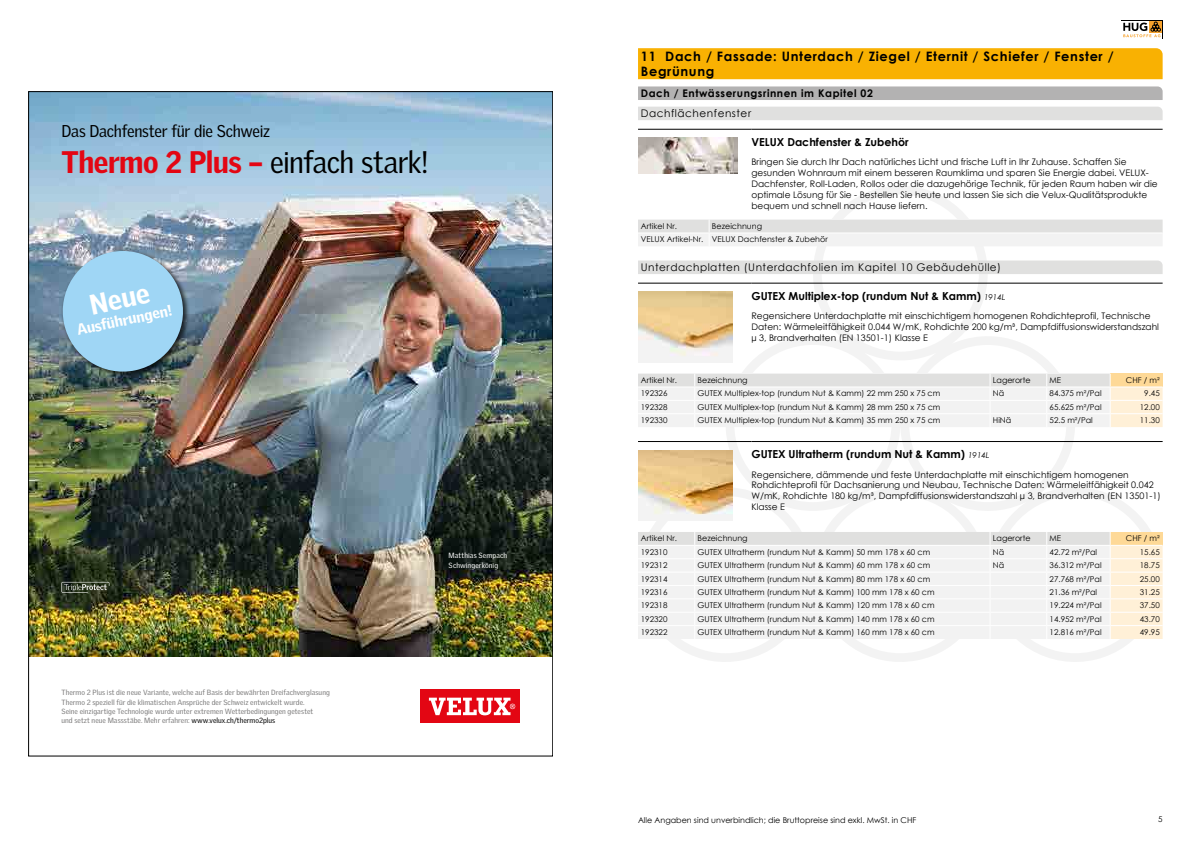
<style>
.page{position:relative;width:1191px;height:842px;background:#fff}
.page>*{position:absolute;margin:0;border:0;box-sizing:border-box;transform-origin:0 0}
.t1{font:30.3px "Velux Gothic";letter-spacing:-.02em;color:#000}
.t2{font:900 27.6px "Velux Gothic";color:#fff}
.t3{font:16.6px "Velux Gothic";letter-spacing:-.015em;color:#000}
.t4{font:900 15px "Velux Gothic";color:#fff}
.t5{font:700 13px/15.6px "Century Gothic";letter-spacing:.05em;color:#000}
.t6{font:700 11px "Century Gothic";color:#000}
.t7{font:10.5px "Century Gothic";letter-spacing:.05em;color:#000}
.t8{font:700 10.5px "Century Gothic";letter-spacing:.05em;color:#000}
.t9{font:9px/10.8px "Century Gothic";color:#000}
.t10{font:8px/13.4px "Century Gothic";color:#000}
.t11{font:7.3px/9.3px "Velux Gothic";letter-spacing:.005em;color:#7c7b7b}
.t12{font:7.3px/9.8px "Velux Gothic";letter-spacing:.015em;color:#fff}
.s1{font-weight:900;color:#e30613}
.s2{color:#000}
.s3{font-weight:400;font-style:italic;font-size:8px}
</style>
<div class="page">
<div style="left:1149px;top:21px;width:13px;height:12px;background:#f6a22d"></div>
<svg style="left:1123px;top:22px;width:38px;height:15px"></svg>
<svg style="left:638px;top:186px;width:524px;height:476px"></svg>
<div style="left:821px;top:194px;width:158px;height:158px;background:#fff;border-radius:50%"></div>
<div style="left:638px;top:48px;width:524px;height:31px;background:#f9b102"></div>
<svg style="left:638px;top:86px;width:524px;height:14px;background:#b5b4b4"></svg>
<div style="left:638px;top:107px;width:524px;height:13px;background:#e0e0df"></div>
<hr style="left:638px;top:129px;width:113px;height:1px;background:#000">
<hr style="left:751px;top:129px;width:411px;height:1px;background:#000">
<img style="left:638px;top:138px;width:99px;height:35px">
<svg style="left:638px;top:220px;width:524px;height:26px"></svg>
<svg style="left:638px;top:260px;width:524px;height:14px;background:#e1e1e0"></svg>
<hr style="left:638px;top:283px;width:113px;height:1px;background:#000">
<hr style="left:751px;top:283px;width:411px;height:1px;background:#000">
<img style="left:638px;top:292px;width:94px;height:61px">
<svg style="left:638px;top:353px;width:524px;height:300px"></svg>
<img style="left:30px;top:93px;width:521px;height:563px">
<div style="left:420px;top:690px;width:100px;height:33px;background:#e30613"></div>
<svg style="left:429px;top:698px;width:86px;height:17px"></svg>
<svg style="left:61px;top:582px;width:48px;height:11px"></svg>
<div style="left:61px;top:249px;width:129px;height:130px;background:#000;opacity:.75"></div>
<img style="left:57px;top:245px;width:132px;height:132px">
<h3 class="t3" style="left:61px;top:121px;width:210px">Das Dachfenster für die Schweiz</h3>
<h1 class="t1" style="left:61px;top:145px;width:368px"><span class="s1">Thermo 2 Plus –</span> einfach stark!</h1>
<h2 class="t2" style="left:86px;top:288px;width:62px;rotate:-12deg">Neue</h2>
<h3 class="t4" style="left:75px;top:321px;width:98px;rotate:-12deg">Ausführungen!</h3>
<p class="t11" style="left:61px;top:688px;width:270px">Thermo 2 Plus ist die neue Variante, welche auf Basis der bewährten Dreifachverglasung Thermo 2 speziell für die klimatischen Ansprüche der Schweiz entwickelt wurde.<br>Seine einzigartige Technologie wurde unter extremen Wetterbedingungen getestet<br>und setzt neue Massstäbe. Mehr erfahren: <span class="s2">www.velux.ch/thermo2plus</span></p>
<p class="t12" style="left:448px;top:550px;width:60px">Matthias Sempach<br>Schwingerkönig</p>
<h3 class="t5" style="left:641px;top:48px;width:474px">11 Dach / Fassade: Unterdach / Ziegel / Eternit / Schiefer / Fenster /<br>Begrünung</h3>
<h3 class="t8" style="left:641px;top:85px;width:233px">Dach / Entwässerungsrinnen im Kapitel 02</h3>
<h3 class="t7" style="left:641px;top:106px;width:112px">Dachflächenfenster</h3>
<h3 class="t6" style="left:751px;top:134px;width:159px">VELUX Dachfenster &amp; Zubehör</h3>
<p class="t9" style="left:751px;top:157px;width:408px">Bringen Sie durch Ihr Dach natürliches Licht und frische Luft in Ihr Zuhause. Schaffen Sie gesunden Wohnraum mit einem besseren Raumklima und sparen Sie Energie dabei. VELUX-Dachfenster, Roll-Laden, Rollos oder die dazugehörige Technik, für jeden Raum haben wir die optimale Lösung für Sie - Bestellen Sie heute und lassen Sie sich die Velux-Qualitätsprodukte bequem und schnell nach Hause liefern.</p>
<p class="t10" style="left:641px;top:219px;width:36px">Artikel Nr.</p>
<p class="t10" style="left:641px;top:219px;width:188px;text-indent:71px">Bezeichnung<br>VELUX Artikel-Nr. VELUX Dachfenster &amp; Zubehör</p>
<h3 class="t7" style="left:641px;top:260px;width:362px">Unterdachplatten (Unterdachfolien im Kapitel 10 Gebäudehülle)</h3>
<h3 class="t6" style="left:751px;top:288px;width:255px">GUTEX Multiplex-top (rundum Nut &amp; Kamm) <span class="s3">1914L</span></h3>
<p class="t9" style="left:751px;top:310px;width:409px">Regensichere Unterdachplatte mit einschichtigem homogenen Rohdichteprofil, Technische<br>Daten: Wärmeleitfähigkeit 0.044 W/mK, Rohdichte 200 kg/m³, Dampfdiffusionswiderstandszahl µ 3, Brandverhalten (EN 13501-1) Klasse E</p>
<p class="t10" style="left:641px;top:373px;width:36px">Artikel Nr.</p>
<p class="t10" style="left:697px;top:373px;width:52px">Bezeichnung</p>
<p class="t10" style="left:993px;top:373px;width:39px">Lagerorte</p>
<p class="t10" style="left:1049px;top:373px;width:13px">ME</p>
<p class="t10" style="left:1125px;top:373px;width:35px">CHF / m²</p>
<p class="t10" style="left:641px;top:387px;width:28px">192326</p>
<p class="t10" style="left:697px;top:387px;width:244px">GUTEX Multiplex-top (rundum Nut &amp; Kamm) 22 mm 250 x 75 cm</p>
<p class="t10" style="left:993px;top:387px;width:13px">Nä</p>
<p class="t10" style="left:1049px;top:387px;width:54px">84.375 m²/Pal</p>
<p class="t10" style="left:1144px;top:387px;width:17px">9.45</p>
<p class="t10" style="left:641px;top:400px;width:28px">192328</p>
<p class="t10" style="left:697px;top:400px;width:244px">GUTEX Multiplex-top (rundum Nut &amp; Kamm) 28 mm 250 x 75 cm</p>
<p class="t10" style="left:1049px;top:400px;width:54px">65. 625 m²/Pal</p>
<p class="t10" style="left:1139px;top:400px;width:21px">12.00</p>
<p class="t10" style="left:641px;top:413px;width:28px">192330</p>
<p class="t10" style="left:697px;top:413px;width:244px">GUTEX Multiplex-top (rundum Nut &amp; Kamm) 35 mm 250 x 75 cm</p>
<p class="t10" style="left:993px;top:413px;width:20px">HiNä</p>
<p class="t10" style="left:1049px;top:413px;width:45px">52.5 m²/Pal</p>
<p class="t10" style="left:1139px;top:413px;width:21px">11.30</p>
<h3 class="t6" style="left:751px;top:446px;width:240px">GUTEX Ultratherm (rundum Nut &amp; Kamm) <span class="s3">1914L</span></h3>
<p class="t9" style="left:751px;top:469px;width:411px">Regensichere, dämmende und feste Unterdachplatte mit einschichtigem homogenen Rohdichteprofil für Dachsanierung und Neubau, Technische Daten: Wärmeleitfähigkeit 0.042<br>W/mK, Rohdichte 180 kg/m³, Dampfdiffusionswiderstandszahl µ 3, Brandverhalten (EN 13501-1)<br>Klasse E</p>
<p class="t10" style="left:641px;top:532px;width:36px">Artikel Nr.</p>
<p class="t10" style="left:697px;top:532px;width:52px">Bezeichnung</p>
<p class="t10" style="left:993px;top:532px;width:39px">Lagerorte</p>
<p class="t10" style="left:1049px;top:532px;width:13px">ME</p>
<p class="t10" style="left:1125px;top:532px;width:35px">CHF / m²</p>
<p class="t10" style="left:641px;top:545px;width:28px">192310</p>
<p class="t10" style="left:697px;top:545px;width:234px">GUTEX Ultratherm (rundum Nut &amp; Kamm) 50 mm 178 x 60 cm</p>
<p class="t10" style="left:993px;top:545px;width:13px">Nä</p>
<p class="t10" style="left:1049px;top:545px;width:49px">42. 72 m²/Pal</p>
<p class="t10" style="left:1139px;top:545px;width:21px">15.65</p>
<p class="t10" style="left:641px;top:558px;width:28px">192312</p>
<p class="t10" style="left:697px;top:558px;width:234px">GUTEX Ultratherm (rundum Nut &amp; Kamm) 60 mm 178 x 60 cm</p>
<p class="t10" style="left:993px;top:558px;width:13px">Nä</p>
<p class="t10" style="left:1049px;top:558px;width:54px">36.312 m²/Pal</p>
<p class="t10" style="left:1139px;top:558px;width:21px">18.75</p>
<p class="t10" style="left:641px;top:572px;width:28px">192314</p>
<p class="t10" style="left:697px;top:572px;width:234px">GUTEX Ultratherm (rundum Nut &amp; Kamm) 80 mm 178 x 60 cm</p>
<p class="t10" style="left:1049px;top:572px;width:54px">27. 768 m²/Pal</p>
<p class="t10" style="left:1139px;top:572px;width:21px">25.00</p>
<p class="t10" style="left:641px;top:585px;width:28px">192316</p>
<p class="t10" style="left:697px;top:585px;width:238px">GUTEX Ultratherm (rundum Nut &amp; Kamm) 100 mm 178 x 60 cm</p>
<p class="t10" style="left:1049px;top:585px;width:49px">21.36 m²/Pal</p>
<p class="t10" style="left:1139px;top:585px;width:21px">31.25</p>
<p class="t10" style="left:641px;top:598px;width:28px">192318</p>
<p class="t10" style="left:697px;top:598px;width:238px">GUTEX Ultratherm (rundum Nut &amp; Kamm) 120 mm 178 x 60 cm</p>
<p class="t10" style="left:1049px;top:598px;width:54px">19.224 m²/Pal</p>
<p class="t10" style="left:1139px;top:598px;width:21px">37.50</p>
<p class="t10" style="left:641px;top:612px;width:28px">192320</p>
<p class="t10" style="left:697px;top:612px;width:238px">GUTEX Ultratherm (rundum Nut &amp; Kamm) 140 mm 178 x 60 cm</p>
<p class="t10" style="left:1049px;top:612px;width:54px">14.952 m²/Pal</p>
<p class="t10" style="left:1139px;top:612px;width:21px">43. 70</p>
<p class="t10" style="left:641px;top:625px;width:28px">192322</p>
<p class="t10" style="left:697px;top:625px;width:238px">GUTEX Ultratherm (rundum Nut &amp; Kamm) 160 mm 178 x 60 cm</p>
<p class="t10" style="left:1049px;top:625px;width:54px">12.816 m²/Pal</p>
<p class="t10" style="left:1139px;top:625px;width:21px">49.95</p>
<p class="t10" style="left:638px;top:813px;width:280px">Alle Angaben sind unverbindlich; die Bruttopreise sind exkl. MwSt. in CHF</p>
<p class="t10" style="left:1158px;top:813px;width:6px">5</p>
</div>
